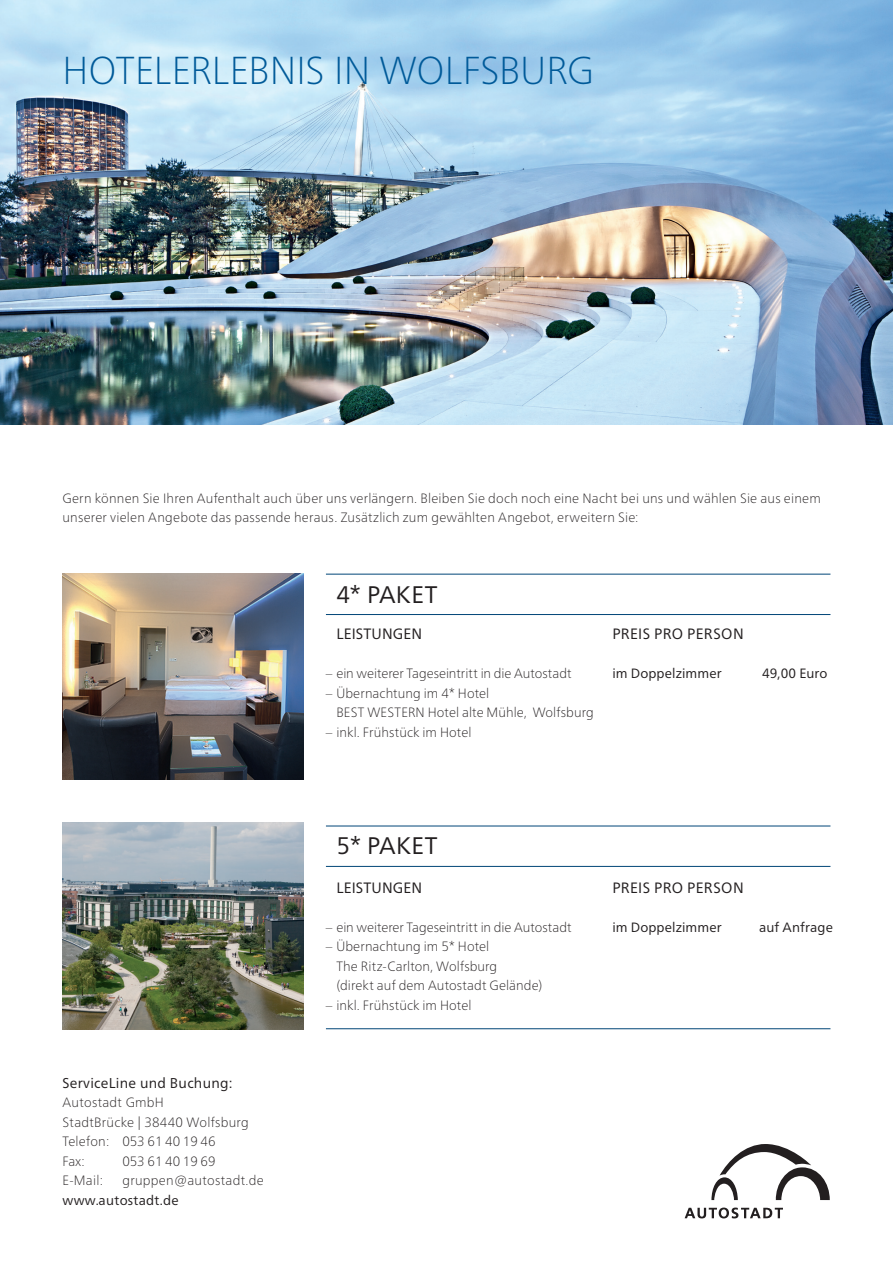
<style>
.page{position:relative;width:893px;height:1263px;background:#fff}
.page>*{position:absolute;margin:0;border:0;box-sizing:border-box;transform-origin:0 0}
.t1{font:100 39px "Frutiger Neue LT Pro";color:#005a99}
.t2{font:24px "Frutiger Neue LT Pro";letter-spacing:.01em;color:#231f20}
.t3{font:15px "Frutiger Neue LT Pro";letter-spacing:.015em;color:#231f20}
.t4{font:14.25px "Frutiger Neue LT Pro";letter-spacing:.02em;color:#231f20}
.t5{font:100 13.5px/19.5px "Frutiger Neue LT Pro";letter-spacing:.01em;color:#231f20}
.t6{font:13.5px "Frutiger Neue LT Pro";letter-spacing:.01em;color:#231f20}
.t7{font:100 13.5px "Frutiger Neue LT Pro";letter-spacing:-.01em;color:#231f20}
</style>
<div class="page">
<img style="left:0;top:0;width:893px;height:424px">
<hr style="left:326px;top:614px;width:504px;height:1px;background:#004577">
<hr style="left:326px;top:574px;width:504px;height:1px;background:#004577">
<hr style="left:326px;top:866px;width:504px;height:1px;background:#004577">
<hr style="left:326px;top:826px;width:504px;height:1px;background:#004577">
<svg style="left:711px;top:1144px;width:119px;height:56px"></svg>
<svg style="left:685px;top:1207px;width:98px;height:11px"></svg>
<img style="left:63px;top:573px;width:241px;height:206px">
<img style="left:63px;top:823px;width:241px;height:206px">
<hr style="left:326px;top:1028px;width:504px;height:1px;background:#004577">
<h1 class="t1" style="left:63px;top:46px;width:533px">Hotelerlebnis in Wolfsburg</h1>
<p class="t5" style="left:62px;top:488px;width:760px">Gern können Sie I hren Aufenthalt auch über uns verlängern. Bleiben Sie doch noch eine Nacht bei uns und wählen Sie aus einem unserer vielen Angebote das passende heraus. Zusätzlich zum gewählten Angebot, erweitern Sie:</p>
<p class="t4" style="left:63px;top:1074px;width:172px">ServiceLine und Buchung:</p>
<p class="t5" style="left:63px;top:1092px;width:188px">Autostadt GmbH<br>StadtB rücke | 38440 Wolfsburg<br>Telefon: 053 61 40 19 46<br>Fax:</p>
<p class="t7" style="left:123px;top:1153px;width:95px">053 61 40 19 69</p>
<p class="t5" style="left:63px;top:1170px;width:42px">E-Mail:</p>
<p class="t5" style="left:123px;top:1170px;width:143px">gruppen@autostadt.de</p>
<p class="t6" style="left:63px;top:1192px;width:118px">www.autostadt.de</p>
<h2 class="t2" style="left:336px;top:580px;width:102px">4* Paket</h2>
<p class="t3" style="left:336px;top:625px;width:87px">Leistungen</p>
<p class="t5" style="left:326px;top:663px;width:247px">– ein weiterer Tageseintritt in die Autostadt</p>
<p class="t5" style="left:326px;top:683px;width:165px">– Übernachtung im 4* Hotel<br>BEST</p>
<p class="t5" style="left:367px;top:702px;width:22px">WESTERN</p>
<p class="t5" style="left:428px;top:702px;width:167px">Hotel alte Mühle, Wolfsburg</p>
<p class="t5" style="left:326px;top:722px;width:147px">– inkl. Frühstück im Hotel</p>
<p class="t3" style="left:612px;top:625px;width:133px">Preis Pro Person</p>
<p class="t6" style="left:612px;top:665px;width:111px">im Doppelzimmer</p>
<p class="t6" style="left:762px;top:665px;width:67px">49,00 Euro</p>
<h2 class="t2" style="left:336px;top:831px;width:103px">5* Paket</h2>
<p class="t3" style="left:336px;top:878px;width:87px">Leistungen</p>
<p class="t5" style="left:326px;top:917px;width:247px">– ein weiterer Tageseintritt in die Autostadt</p>
<p class="t5" style="left:326px;top:936px;width:165px">– Übernachtung im 5* Hotel</p>
<p class="t5" style="left:326px;top:956px;width:173px">The Ritz-Carlton, Wolfsburg</p>
<p class="t5" style="left:336px;top:975px;width:207px">(direkt auf dem Autostadt Gelände)</p>
<p class="t5" style="left:326px;top:995px;width:147px">– inkl. Frühstück im Hotel</p>
<p class="t3" style="left:612px;top:878px;width:133px">Preis Pro Person</p>
<p class="t6" style="left:612px;top:919px;width:111px">im Doppelzimmer</p>
<p class="t6" style="left:759px;top:919px;width:75px">auf Anfrage</p>
</div>
